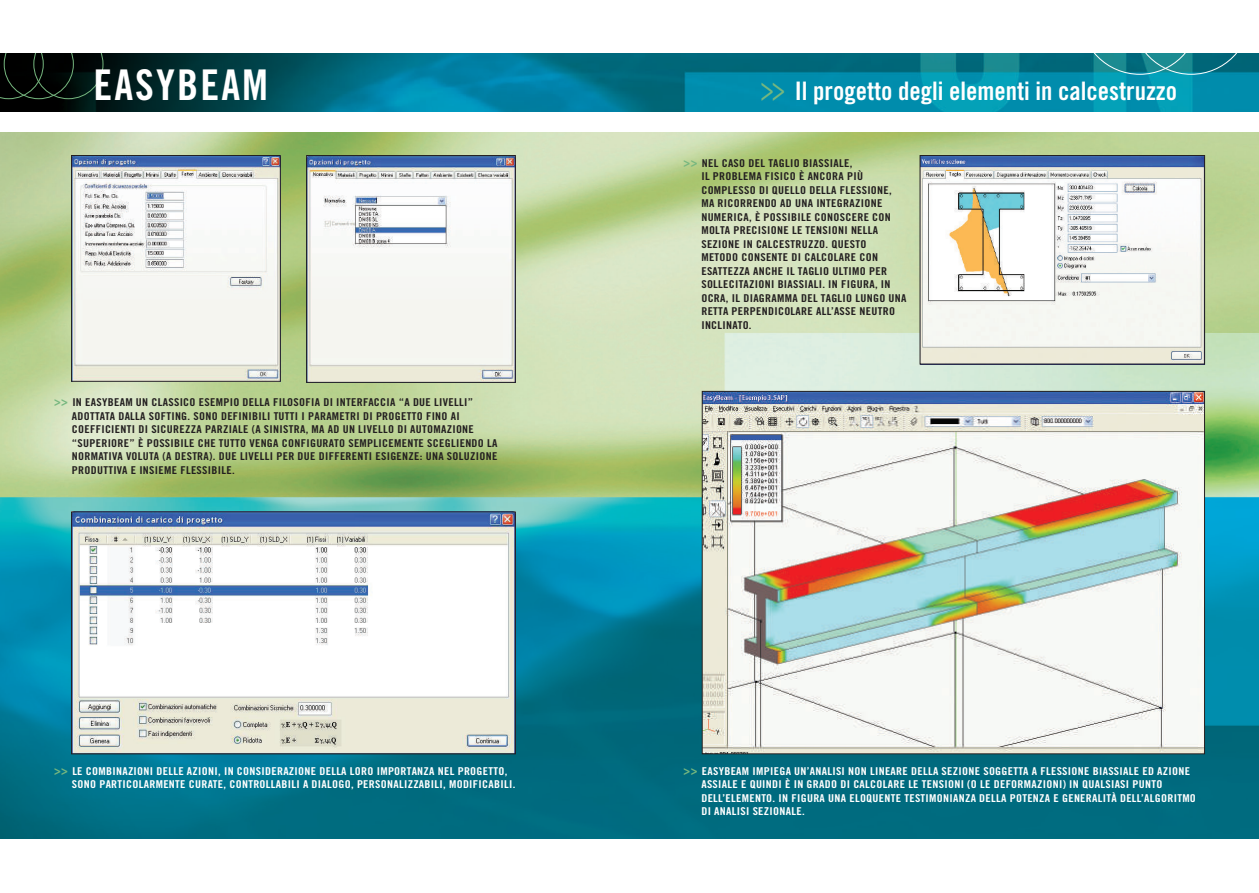
<style>
.page{position:relative;width:1259px;height:893px;background:#fff}
.page>*{position:absolute;margin:0;border:0;box-sizing:border-box;transform-origin:0 0}
.t1{font:42.3px "Trade Gothic Bold Cond Twenty";letter-spacing:.05em;color:#fff}
.t2{font:25.5px "Trade Gothic Bold Cond Twenty";color:#fff}
.t3{font:10.8px "Trade Gothic Bold Cond Twenty";letter-spacing:.025em;color:#231f20;scale:1.11 1}
.t4{font:10.8px "Trade Gothic Bold Cond Twenty";letter-spacing:.025em;color:#fff;scale:1.11 1}
.s1{font-size:13.5px;color:#76b77f}
.s2{font-family:"Trade Gothic Cond Eighteen";font-size:35.55px;color:#76b77f}
</style>
<div class="page">
<img style="left:0;top:53px;width:1259px;height:59px">
<svg style="left:0;top:53px;width:103px;height:46px;background:#08110c"></svg>
<svg style="left:1080px;top:53px;width:170px;height:22px;background:#18818f"></svg>
<img style="left:0;top:133px;width:1259px;height:706px">
<img style="left:921px;top:157px;width:282px;height:205px">
<div style="left:919px;top:155px;width:286px;height:209px;border:1px solid #231f20"></div>
<img style="left:704px;top:393px;width:499px;height:359px">
<img style="left:73px;top:513px;width:441px;height:239px">
<div style="left:71px;top:511px;width:445px;height:243px;border:1px solid #231f20"></div>
<img style="left:73px;top:157px;width:206px;height:223px">
<div style="left:71px;top:155px;width:210px;height:227px;border:1px solid #231f20"></div>
<img style="left:308px;top:157px;width:206px;height:224px">
<div style="left:306px;top:155px;width:210px;height:228px;border:1px solid #231f20"></div>
<h1 class="t1" style="left:93px;top:60px;width:172px">EASYBEAM</h1>
<p class="t3" style="left:54px;top:396px;width:109px"><span class="s1">&gt;&gt;</span> IN EASYBEAM UN CLASSICO</p>
<p class="t3" style="left:199px;top:396px;width:22px">ESEMPIO</p>
<p class="t3" style="left:243px;top:396px;width:33px">DELLA FILOSOFI</p>
<p class="t3" style="left:315px;top:396px;width:144px">A DI INTERFACCIA “A DUE LIVELLI ”</p>
<p class="t3" style="left:72px;top:410px;width:11px">ADOTT</p>
<p class="t3" style="left:100px;top:410px;width:55px">ATA DALLA SOFTING</p>
<p class="t3" style="left:188px;top:410px;width:17px">. SONO</p>
<p class="t3" style="left:221px;top:410px;width:16px">DEFINIBILI</p>
<p class="t3" style="left:274px;top:410px;width:6px">TUTTI</p>
<p class="t3" style="left:301px;top:410px;width:74px">I PARAMETRI DI PROG</p>
<p class="t3" style="left:401px;top:410px;width:11px">ETTO</p>
<p class="t3" style="left:426px;top:410px;width:6px">FINO</p>
<p class="t3" style="left:451px;top:410px;width:8px">AI</p>
<p class="t3" style="left:72px;top:423px;width:22px">COEFFICI</p>
<p class="t3" style="left:115px;top:423px;width:10px">ENTI</p>
<p class="t3" style="left:138px;top:423px;width:18px">DI SICUR</p>
<p class="t3" style="left:179px;top:423px;width:82px">EZZA PARZIALE (A SINISTR</p>
<p class="t3" style="left:300px;top:423px;width:76px">A, MA AD UN LIVELLO</p>
<p class="t3" style="left:397px;top:423px;width:23px">DI AUTOM</p>
<p class="t3" style="left:441px;top:423px;width:11px">AZION</p>
<p class="t3" style="left:468px;top:423px;width:6px">E</p>
<p class="t3" style="left:72px;top:437px;width:33px">“SUPERIOR</p>
<p class="t3" style="left:124px;top:437px;width:27px">E” È POSSIBIL</p>
<p class="t3" style="left:189px;top:437px;width:33px">E CHE TUTTO</p>
<p class="t3" style="left:249px;top:437px;width:36px">VENGA CONFIGUR</p>
<p class="t3" style="left:329px;top:437px;width:34px">ATO SEMPLIC</p>
<p class="t3" style="left:388px;top:437px;width:76px">EMENTE SCEGLI ENDO</p>
<p class="t3" style="left:487px;top:437px;width:11px">LA</p>
<p class="t3" style="left:72px;top:450px;width:7px">NORM</p>
<p class="t3" style="left:98px;top:450px;width:36px">ATI VA VOLUT</p>
<p class="t3" style="left:154px;top:450px;width:154px">A (A DESTRA). DUE LIVELLI PER DUE DIFF</p>
<p class="t3" style="left:340px;top:450px;width:21px">ERENTI</p>
<p class="t3" style="left:375px;top:450px;width:71px">ESIG ENZE: UNA SOLUZION</p>
<p class="t3" style="left:492px;top:450px;width:6px">E</p>
<p class="t3" style="left:72px;top:464px;width:6px">PRODUTTI</p>
<p class="t3" style="left:117px;top:464px;width:25px">VA E INSI</p>
<p class="t3" style="left:159px;top:464px;width:40px">EME FLESSIBIL</p>
<p class="t3" style="left:226px;top:464px;width:9px">E.</p>
<p class="t4" style="left:54px;top:764px;width:35px"><span class="s1">&gt;&gt;</span> LE COMBIN</p>
<p class="t4" style="left:122px;top:764px;width:11px">AZIONI</p>
<p class="t4" style="left:156px;top:764px;width:38px">DELLE AZIONI</p>
<p class="t4" style="left:218px;top:764px;width:23px">, IN CONSID</p>
<p class="t4" style="left:271px;top:764px;width:22px">ERAZION</p>
<p class="t4" style="left:311px;top:764px;width:42px">E DELLA LORO</p>
<p class="t4" style="left:377px;top:764px;width:7px">IMPORT</p>
<p class="t4" style="left:412px;top:764px;width:48px">ANZA NEL PROG</p>
<p class="t4" style="left:483px;top:764px;width:24px">ETTO,</p>
<p class="t4" style="left:72px;top:778px;width:7px">SONO</p>
<p class="t4" style="left:99px;top:778px;width:17px">PARTICOL</p>
<p class="t4" style="left:144px;top:778px;width:84px">ARM ENTE CURATE, CONTROLL</p>
<p class="t4" style="left:276px;top:778px;width:10px">ABILI</p>
<p class="t4" style="left:303px;top:778px;width:28px">A DIALOGO</p>
<p class="t4" style="left:351px;top:778px;width:23px">, PERSON</p>
<p class="t4" style="left:393px;top:778px;width:11px">ALIZZ</p>
<p class="t4" style="left:419px;top:778px;width:10px">ABILI</p>
<p class="t4" style="left:443px;top:778px;width:12px">, MODIFIC</p>
<p class="t4" style="left:488px;top:778px;width:10px">ABILI</p>
<p class="t4" style="left:513px;top:778px;width:4px">.</p>
<h2 class="t2" style="left:761px;top:76px;width:418px"><span class="s2">&gt;&gt;</span> IL PROGETTO DEGLI ELEMENTI IN CALCESTRUZZO</h2>
<p class="t3" style="left:683px;top:156px;width:92px"><span class="s1">&gt;&gt;</span> NEL CASO DEL TAGLIO</p>
<p class="t3" style="left:803px;top:156px;width:46px">BIASSIALE,</p>
<p class="t3" style="left:701px;top:170px;width:17px">IL PROBL</p>
<p class="t3" style="left:743px;top:170px;width:26px">EMA FISICO</p>
<p class="t3" style="left:799px;top:170px;width:20px">È ANCOR</p>
<p class="t3" style="left:838px;top:170px;width:24px">A PI Ù</p>
<p class="t3" style="left:701px;top:183px;width:7px">COMPL</p>
<p class="t3" style="left:733px;top:183px;width:11px">ESSO</p>
<p class="t3" style="left:759px;top:183px;width:34px">DI QUELLO</p>
<p class="t3" style="left:809px;top:183px;width:48px">DELLA FLESSION</p>
<p class="t3" style="left:883px;top:183px;width:9px">E,</p>
<p class="t3" style="left:701px;top:197px;width:21px">MA RICORR</p>
<p class="t3" style="left:753px;top:197px;width:12px">ENDO</p>
<p class="t3" style="left:780px;top:197px;width:74px">ADUNA INTEGRAZION</p>
<p class="t3" style="left:877px;top:197px;width:6px">E</p>
<p class="t3" style="left:701px;top:210px;width:7px">NUM</p>
<p class="t3" style="left:721px;top:210px;width:44px">ERICA, È POSSIBIL</p>
<p class="t3" style="left:806px;top:210px;width:15px">E CONOSC</p>
<p class="t3" style="left:852px;top:210px;width:25px">ERE CON</p>
<p class="t3" style="left:701px;top:224px;width:7px">MOLT</p>
<p class="t3" style="left:725px;top:224px;width:30px">A PRECISION</p>
<p class="t3" style="left:783px;top:224px;width:35px">E LE TENSIONI</p>
<p class="t3" style="left:851px;top:224px;width:26px">NELLA</p>
<p class="t3" style="left:701px;top:237px;width:16px">SEZION</p>
<p class="t3" style="left:734px;top:237px;width:52px">E IN CALC ESTRUZZO</p>
<p class="t3" style="left:825px;top:237px;width:28px">. QUESTO</p>
<p class="t3" style="left:701px;top:251px;width:19px">METODO</p>
<p class="t3" style="left:741px;top:251px;width:7px">CONS</p>
<p class="t3" style="left:766px;top:251px;width:52px">ENTE DI CALCOL</p>
<p class="t3" style="left:839px;top:251px;width:25px">ARE CON</p>
<p class="t3" style="left:701px;top:264px;width:102px">ESATTEZZA ANC HE IL TAGLIO</p>
<p class="t3" style="left:832px;top:264px;width:6px">ULTIMO</p>
<p class="t3" style="left:869px;top:264px;width:16px">PER</p>
<p class="t3" style="left:701px;top:278px;width:6px">SOLL</p>
<p class="t3" style="left:723px;top:278px;width:29px">ECITAZIONI</p>
<p class="t3" style="left:777px;top:278px;width:64px">BIASSIALI. INFIGUR</p>
<p class="t3" style="left:869px;top:278px;width:16px">A, IN</p>
<p class="t3" style="left:701px;top:291px;width:123px">OCRA, IL DIAGRAMMA DEL TAGLIO</p>
<p class="t3" style="left:855px;top:291px;width:7px">LUNGO</p>
<p class="t3" style="left:888px;top:291px;width:18px">UN A</p>
<p class="t3" style="left:701px;top:305px;width:61px">RETTA PERPENDICOL</p>
<p class="t3" style="left:795px;top:305px;width:75px">ARE ALL’ASSE NEUTRO</p>
<p class="t3" style="left:701px;top:318px;width:6px">INCLIN</p>
<p class="t3" style="left:732px;top:318px;width:19px">ATO .</p>
<p class="t4" style="left:683px;top:764px;width:68px"><span class="s1">&gt;&gt;</span> EASYBEAM IMPI</p>
<p class="t4" style="left:773px;top:764px;width:53px">EGA UN ’ANALISI</p>
<p class="t4" style="left:848px;top:764px;width:7px">NON</p>
<p class="t4" style="left:870px;top:764px;width:81px">LINEARE DELLA SEZION</p>
<p class="t4" style="left:974px;top:764px;width:14px">E SOGG</p>
<p class="t4" style="left:1008px;top:764px;width:50px">ETTA A FLESSION</p>
<p class="t4" style="left:1084px;top:764px;width:77px">E BIASSIALE ED AZION</p>
<p class="t4" style="left:1184px;top:764px;width:6px">E</p>
<p class="t4" style="left:701px;top:778px;width:55px">ASSIALE E QUINDI</p>
<p class="t4" style="left:785px;top:778px;width:78px">È IN GRADO DI CALCOL</p>
<p class="t4" style="left:888px;top:778px;width:46px">ARE LE TENSIONI</p>
<p class="t4" style="left:967px;top:778px;width:42px">(O LE DEFORM</p>
<p class="t4" style="left:1031px;top:778px;width:11px">AZIONI</p>
<p class="t4" style="left:1062px;top:778px;width:70px">) IN QUALSIASI PUNTO</p>
<p class="t4" style="left:701px;top:791px;width:87px">DELL’ELEMENTO. IN FIGUR</p>
<p class="t4" style="left:819px;top:791px;width:92px">A UNA ELO QUENTE TESTIMONI</p>
<p class="t4" style="left:953px;top:791px;width:184px">ANZA DELLA POTENZA E GENERALITÀ DELL’ALGORITMO</p>
<p class="t4" style="left:701px;top:805px;width:33px">DI ANALISI</p>
<p class="t4" style="left:752px;top:805px;width:16px">SEZION</p>
<p class="t4" style="left:786px;top:805px;width:19px">ALE.</p>
</div>
